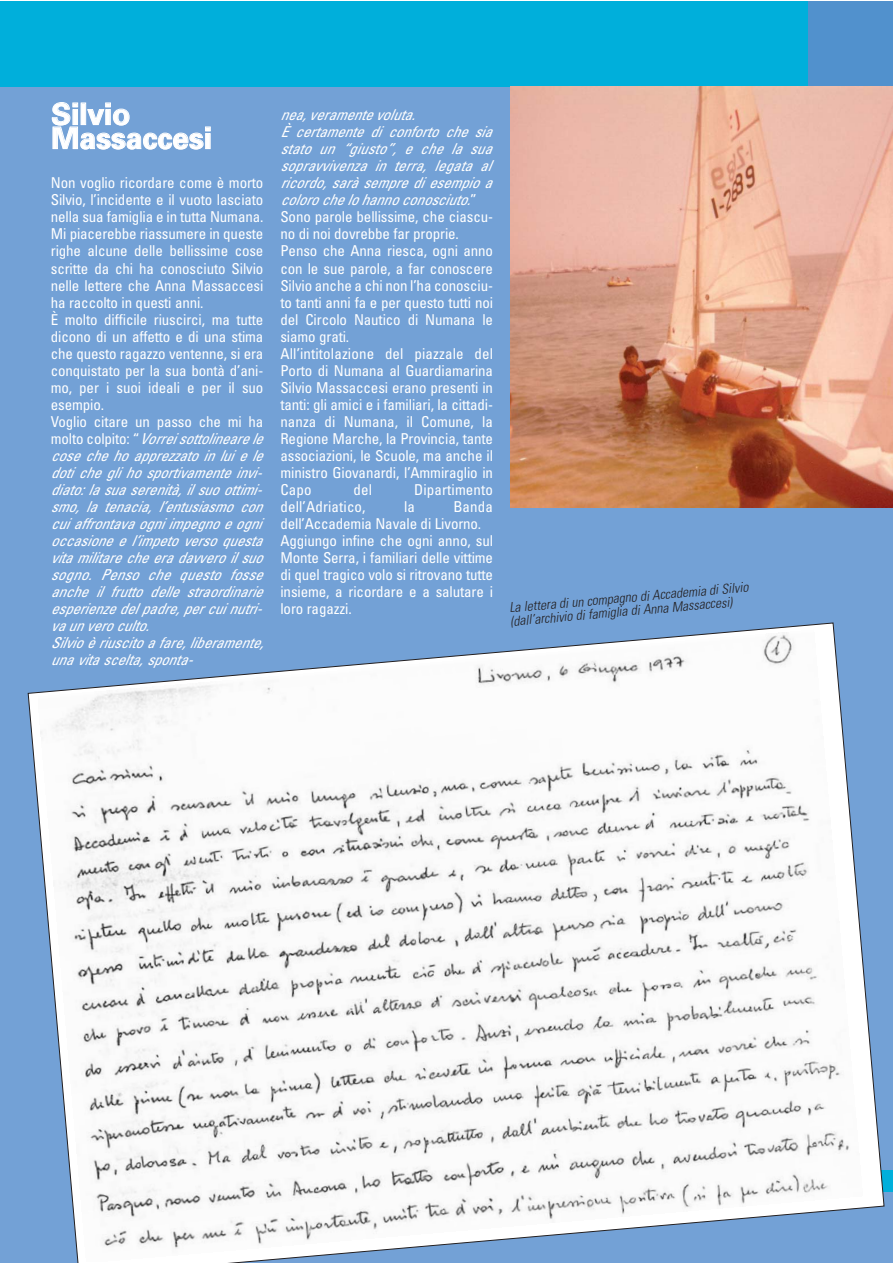
<style>
.page{position:relative;width:893px;height:1263px;background:#fff}
.page>*{position:absolute;margin:0;border:0;box-sizing:border-box;transform-origin:0 0}
.t1{font:700 30px/24px "Univers";letter-spacing:-.005em;color:#fff}
.t2{font:condensed 15px/17px "Univers";letter-spacing:-.01em;color:#fff}
.t3{font:condensed 15px "Univers";letter-spacing:.01em;color:#fff}
.t4{font:italic 300 condensed 13.5px/13.5px "Univers";color:#231f20}
.s1{font-style:italic}
</style>
<div class="page">
<div style="left:0;top:1px;width:892px;height:1262px;background:#73a1d6"></div>
<div style="left:0;top:1px;width:892px;height:85px;background:#00afdb"></div>
<div style="left:808px;top:1px;width:84px;height:85px;background:#5191cd"></div>
<div style="left:808px;top:1171px;width:84px;height:21px;background:#00afdb"></div>
<img style="left:510px;top:86px;width:382px;height:421px">
<svg style="left:28px;top:623px;width:856px;height:640px;background:#dee4ec"></svg>
<h1 class="t1" style="left:51px;top:105px;width:162px">Silvio<br>Massaccesi</h1>
<p class="t2" style="left:280px;top:108px;width:219px"><span class="s1">nea,veramentevoluta.<br>È certamente di conforto che sia stato un “giusto”, e che la sua sopravvivenza in terra, legata al ricordo,saràsemprediesempioa colorochelohannoconosciuto.</span>”<br>Sono parole bellissime, che ciascu&shy;no di noi dovrebbe far proprie.<br>Penso che Anna riesca, ogni anno con le sue parole, a far conoscere<br>Silvio anche a chi non l’ha conosciu&shy;to tanti anni fa e per questo tutti noi del Circolo Nautico di Numana le siamo grati.<br>All’intitolazione del piazzale del<br>Porto di Numana al Guardiamarina<br>Silvio Massaccesi erano presenti in tanti: gli amici e i familiari, la cittadi&shy;nanza di Numana, il Comune, la<br>Regione Marche, la Provincia, tante associazioni, le Scuole, ma anche il ministro Giovanardi, l’Ammiraglio in<br>Capo</p>
<p class="t2" style="left:51px;top:176px;width:220px">Non voglio ricordare come è morto<br>Silvio, l’incidente e il vuoto lasciato nella sua famiglia e in tutta Numana.<br>Mi piacerebbe riassumere in queste righe alcune delle bellissime cose scritte da chi ha conosciuto Silvio nelle lettere che Anna Massaccesi ha raccolto in questi anni.<br>È molto difficile riuscirci, ma tutte dicono di un affetto e di una stima che questo ragazzo ventenne, si era conquistato per la sua bontà d’ani&shy;mo, per i suoi ideali e per il suo esempio.<br>Voglio citare un passo che mi ha m o l t o c o l p i t o : “ <span class="s1">Vorreisottolinearele cosechehoapprezzatoinluiele doticheglihosportivamenteinvi&shy;diato:lasuaserenità,ilsuoottimi&shy;smo, la tenacia, l’entusiasmo con cuiaffrontavaogniimpegnoeogni occasioneel’impetoversoquesta vitamilitarecheeradavveroilsuo sogno. Penso che questo fosse anche il frutto delle straordinarie esperienzedelpadre,percuinutri&shy;vaunveroculto.<br>Silvioèriuscitoafare,liberamente, unavitascelta,sponta-</span></p>
<p class="t2" style="left:354px;top:482px;width:20px">del</p>
<p class="t3" style="left:414px;top:484px;width:80px">Dipartimento</p>
<p class="t3" style="left:280px;top:501px;width:87px">dell’Adriatico,</p>
<p class="t2" style="left:404px;top:499px;width:12px">la</p>
<p class="t2" style="left:280px;top:499px;width:214px;text-indent:173px">Banda dell’Accademia Navale di Livorno.<br>Aggiungo infine che ogni anno, sul<br>Monte Serra, i familiari delle vittime di quel tragico volo si ritrovano tutte insieme, a ricordare e a salutare i loro ragazzi.</p>
<p class="t4" style="left:509px;top:602px;width:241px;rotate:-5deg">La lettera di un compagno di Accademia di Silvio (dall’archivio di famiglia di Anna Massaccesi)</p>
</div>
